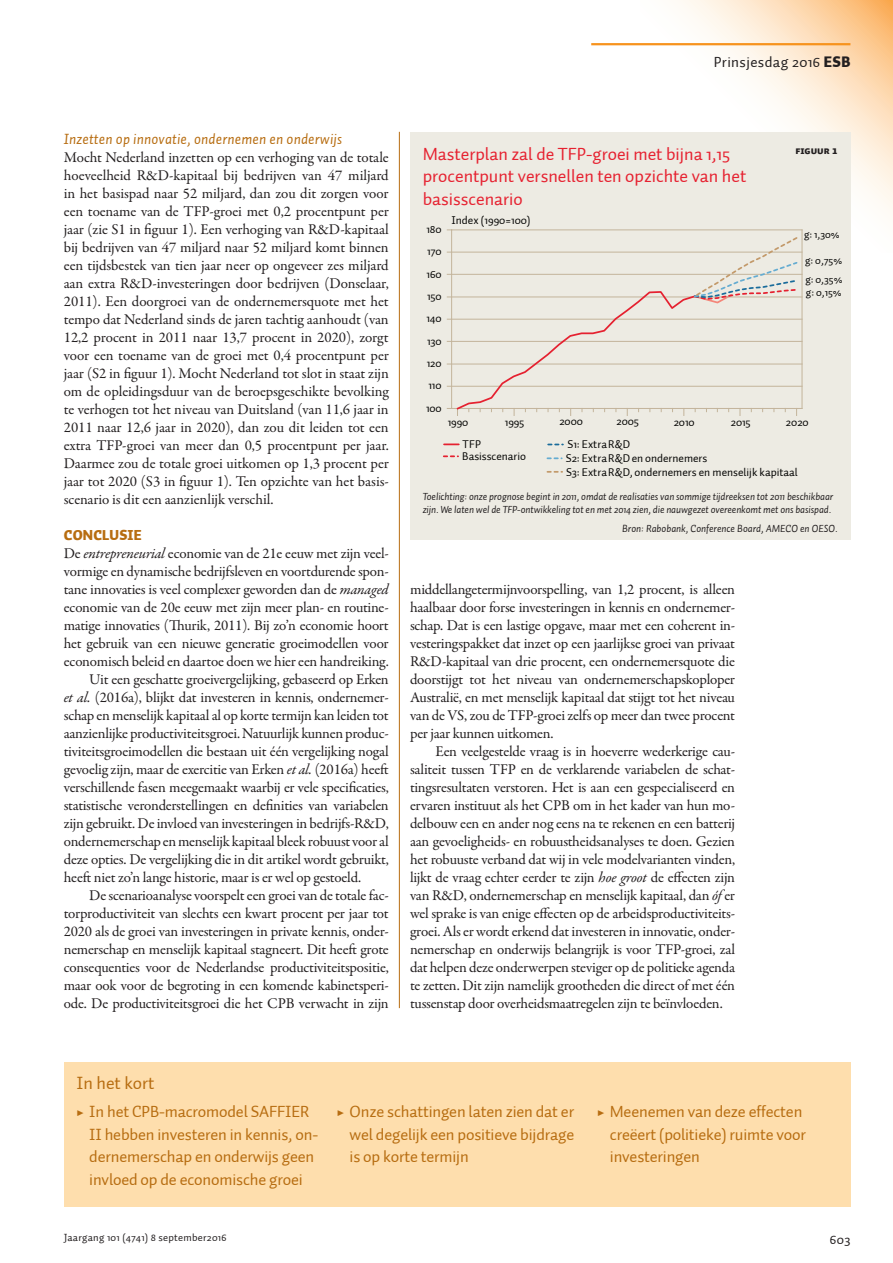
<style>
.page{position:relative;width:893px;height:1263px;background:#fff}
.page>*{position:absolute;margin:0;border:0;box-sizing:border-box;transform-origin:0 0}
.KDK1_FiguurKop{font:18px/22.5px "Auto 1";color:#e62130}
.KDK1_FiguurKop-2{font:18px "Auto 1";color:#b76d11}
.t1{font:16.5px/22.5px "Auto 1";letter-spacing:-.01em;color:#b76d11}
.PLAT_VervolgAlinea{font:15px/18px "Garamond Premr Pro";letter-spacing:-.015em;color:#231f20;text-align:justify}
.PLAT_EersteAlinea{font:15px/18px "Garamond Premr Pro";letter-spacing:-.015em;color:#231f20;text-align:justify}
.PTK2_Tussenkop_onder{font:italic 15px "Auto 1";letter-spacing:.01em;color:#b76d11}
.t2{font:15px "Auto 1";letter-spacing:.025em;color:#231f20}
.PTK1_Tussenkop{font:900 14.25px "Auto 1";letter-spacing:.01em;color:#b76d11}
.t3{font:13.5px "Auto 1";color:#231f20}
.t4{font:11.4px/13.8px "Auto 1";color:#050504}
.t5{font:10.65px "Auto 1";color:#050504}
.KDPT_Bijschrift{font:italic 10.5px/13.5px "Auto 1";letter-spacing:-.01em;color:#231f20}
.t6{font:10.5px "Auto 1";letter-spacing:.025em;color:#231f20}
.KDK2_Figuurnummer{font:10.5px "Auto 1 Black Sm Cp";color:#231f20}
.s1{font-weight:900}
.s2{font-style:italic}
.s3{font-family:"Garamond Premr Pro";font-weight:700}
</style>
<div class="page">
<svg style="left:641px;top:0;width:252px;height:252px"></svg>
<hr style="left:591px;top:43px;width:259px;height:2px;background:#f7931d">
<div style="left:64px;top:1062px;width:786px;height:144px;background:#fedead"></div>
<div style="left:410px;top:133px;width:440px;height:407px;background:#edebe3"></div>
<hr style="left:802px;top:230px;width:1px;height:178px;background:#c3b49b">
<hr style="left:447px;top:252px;width:355px;height:1px;background:#c3b49b">
<hr style="left:447px;top:274px;width:355px;height:1px;background:#c3b49b">
<hr style="left:447px;top:297px;width:355px;height:1px;background:#c3b49b">
<hr style="left:447px;top:319px;width:355px;height:1px;background:#c3b49b">
<hr style="left:447px;top:341px;width:355px;height:1px;background:#c3b49b">
<hr style="left:447px;top:364px;width:355px;height:1px;background:#c3b49b">
<hr style="left:447px;top:386px;width:355px;height:1px;background:#c3b49b">
<hr style="left:452px;top:408px;width:350px;height:1px;background:#c3b49b">
<hr style="left:452px;top:229px;width:350px;height:1px;background:#c3b49b">
<svg style="left:447px;top:230px;width:352px;height:185px"></svg>
<svg style="left:444px;top:443px;width:15px;height:2px"></svg>
<svg style="left:444px;top:455px;width:14px;height:2px"></svg>
<svg style="left:548px;top:444px;width:15px;height:1px"></svg>
<svg style="left:547px;top:457px;width:15px;height:2px"></svg>
<svg style="left:547px;top:471px;width:15px;height:2px"></svg>
<hr style="left:399px;top:132px;width:1px;height:876px;background:#b76d11">
<p class="t2" style="left:714px;top:53px;width:138px">Prinsjesdag 2016 <span class="s1">ESB</span></p>
<p class="PTK2_Tussenkop_onder" style="left:64px;top:129px;width:280px">Inzetten op innovatie, ondernemen en onderwijs</p>
<p class="PLAT_EersteAlinea" style="left:64px;top:149px;width:327px">Mocht Nederland inzetten op een verhoging van de totale hoeveelheid R&amp;D-kapitaal bij bedrijven van 47 miljard in het basispad naar 52 miljard, dan zou dit zorgen voor een toename van de TFP-groei met 0,2 procentpunt per jaar (zie S1 in figuur 1). Een verhoging van R&amp;D-kapitaal bij bedrijven van 47 miljard naar 52 miljard komt binnen een tijdsbestek van tien jaar neer op ongeveer zes miljard aan extra R&amp;D-investeringen door bedrijven (Donselaar, 2011). Een doorgroei van de ondernemersquote met het tempo dat Nederland sinds de jaren tachtig aanhoudt (van 12,2 procent in 2011 naar 13,7 procent in 2020), zorgt voor een toename van de groei met 0,4 procentpunt per jaar (S2 in figuur 1). Mocht Nederland tot slot in staat zijn om de opleidingsduur van de beroepsgeschikte bevolking te verhogen tot het niveau van Duitsland (van 11,6 jaar in 2011 naar 12,6 jaar in 2020), dan zou dit leiden tot een extra TFP-groei van meer dan 0,5 procentpunt per jaar.<br>Daarmee zou de totale groei uitkomen op 1,3 procent per jaar tot 2020 (S3 in figuur 1). Ten opzichte van het basis&shy;scenario is dit een aanzienlijk verschil.</p>
<p class="PTK1_Tussenkop" style="left:64px;top:526px;width:79px">CONCLUSIE</p>
<p class="PLAT_EersteAlinea" style="left:64px;top:545px;width:327px">De <span class="s2">entrepreneurial</span> economie van de 21e eeuw met zijn veel&shy;vormige en dynamische bedrijfsleven en voortdurende spon&shy;tane innovaties is veel complexer geworden dan de <span class="s2">managed </span>economie van de 20e eeuw met zijn meer plan- en routine&shy;matige innovaties (Thurik, 2011). Bij zo’n economie hoort het gebruik van een nieuwe generatie groeimodellen voor economisch beleid en daartoe doen we hier een handreiking.</p>
<p class="PLAT_VervolgAlinea" style="left:64px;top:671px;width:327px;text-indent:26px">Uit een geschatte groeivergelijking, gebaseerd op Erken <span class="s2">et al.</span> (2016a), blijkt dat investeren in kennis, ondernemer&shy;schap en menselijk kapitaal al op korte termijn kan leiden tot aanzienlijke productiviteitsgroei. Natuurlijk kunnen produc&shy;tiviteitsgroeimodellen die bestaan uit één vergelijking nogal gevoelig zijn, maar de exercitie van Erken <span class="s2">et al.</span> (2016a) heeft verschillende fasen meegemaakt waarbij er vele specificaties, statistische veronderstellingen en definities van variabelen zijn gebruikt. De invloed van investeringen in bedrijfs-R&amp;D, ondernemerschap en menselijk kapitaal bleek robuust voor al deze opties. De vergelijking die in dit artikel wordt gebruikt, heeft niet zo’n lange historie, maar is er wel op gestoeld.</p>
<p class="PLAT_VervolgAlinea" style="left:64px;top:887px;width:327px;text-indent:26px">De scenarioanalyse voorspelt een groei van de totale fac&shy;torproductiviteit van slechts een kwart procent per jaar tot 2020 als de groei van investeringen in private kennis, onder&shy;nemerschap en menselijk kapitaal stagneert. Dit heeft grote consequenties voor de Nederlandse productiviteitspositie, maar ook voor de begroting in een komende kabinetsperi&shy;ode. De productiviteitsgroei die het CPB verwacht in zijn</p>
<p class="KDK1_FiguurKop" style="left:423px;top:142px;width:325px">Masterplan zal de TFP-groei met bijna 1,15 procentpunt versnellen ten opzichte van het basisscenario</p>
<p class="KDK2_Figuurnummer" style="left:795px;top:144px;width:44px">FIGUUR 1</p>
<p class="t4" style="left:427px;top:222px;width:17px">180</p>
<p class="t4" style="left:427px;top:245px;width:16px">170</p>
<p class="t4" style="left:427px;top:267px;width:16px">160</p>
<p class="t4" style="left:427px;top:289px;width:16px">150</p>
<p class="t4" style="left:426px;top:312px;width:17px">140</p>
<p class="t4" style="left:427px;top:334px;width:16px">130</p>
<p class="t4" style="left:427px;top:356px;width:16px">120</p>
<p class="t4" style="left:429px;top:379px;width:15px">110</p>
<p class="t4" style="left:426px;top:401px;width:17px">100</p>
<p class="t4" style="left:451px;top:213px;width:81px">Index (1990=100)</p>
<p class="t5" style="left:804px;top:228px;width:37px">g: 1,30%</p>
<p class="t5" style="left:805px;top:253px;width:39px">g: 0,75%</p>
<p class="t5" style="left:805px;top:273px;width:39px">g: 0,35%</p>
<p class="t5" style="left:806px;top:285px;width:37px">g: 0,15%</p>
<p class="t4" style="left:448px;top:415px;width:22px">1990</p>
<p class="t4" style="left:505px;top:415px;width:21px">1995</p>
<p class="t4" style="left:559px;top:414px;width:25px">2000</p>
<p class="t4" style="left:616px;top:414px;width:24px">2005</p>
<p class="t4" style="left:674px;top:415px;width:23px">2010</p>
<p class="t4" style="left:731px;top:415px;width:22px">2015</p>
<p class="t4" style="left:786px;top:415px;width:24px">2020</p>
<p class="t4" style="left:462px;top:439px;width:65px;line-height:12px">TFP<br>Basisscenario</p>
<p class="t4" style="left:566px;top:438px;width:233px">S1: ExtraR&amp;D<br>S2: ExtraR&amp;Den ondernemers<br>S3: ExtraR&amp;D, ondernemers en menselijk kapitaal</p>
<p class="KDPT_Bijschrift" style="left:423px;top:489px;width:412px">Toelichting: onze prognose begint in 2011, omdat de realisaties van sommige tijdreeksen tot 2011 beschikbaar zijn. We laten wel de TFP-ontwikkeling tot en met 2014 zien, die nauwgezet overeenkomt met ons basispad.</p>
<p class="KDPT_Bijschrift" style="left:622px;top:521px;width:217px">Bron: Rabobank, Conference Board, AMECO en OESO.</p>
<p class="PLAT_VervolgAlinea" style="left:410px;top:581px;width:327px">middellangetermijnvoorspelling, van 1,2 procent, is alleen haalbaar door forse investeringen in kennis en ondernemer&shy;schap. Dat is een lastige opgave, maar met een coherent in&shy;vesteringspakket dat inzet op een jaarlijkse groei van privaat R&amp;D-kapitaal van drie procent, een ondernemersquote die doorstijgt tot het niveau van ondernemerschapskoploper Australië, en met menselijk kapitaal dat stijgt tot het niveau van de VS, zou de TFP-groei zelfs op meer dan twee procent per jaar kunnen uitkomen.</p>
<p class="PLAT_VervolgAlinea" style="left:410px;top:743px;width:327px;text-indent:26px">Een veelgestelde vraag is in hoeverre wederkerige cau&shy;saliteit tussen TFP en de verklarende variabelen de schat&shy;tingsresultaten verstoren. Het is aan een gespecialiseerd en ervaren instituut als het CPB om in het kader van hun mo&shy;delbouw een en ander nog eens na te rekenen en een batterij aan gevoeligheids- en robuustheidsanalyses te doen. Gezien het robuuste verband dat wij in vele modelvarianten vinden, lijkt de vraag echter eerder te zijn <span class="s2">hoe groot</span> de effecten zijn van R&amp;D, ondernemerschap en menselijk kapitaal, dan <span class="s2">óf</span> er wel sprake is van enige effecten op de arbeidsproductiviteits&shy;groei. Als er wordt erkend dat investeren in innovatie, onder&shy;nemerschap en onderwijs belangrijk is voor TFP-groei, zal dat helpen deze onderwerpen steviger op de politieke agenda te zetten. Dit zijn namelijk grootheden die direct of met één tussenstap door overheidsmaatregelen zijn te beïnvloeden.</p>
<p class="KDK1_FiguurKop-2" style="left:77px;top:1071px;width:80px">In het kort</p>
<p class="t1" style="left:89px;top:1101px;width:230px;text-indent:-13px"><span class="s3">▶</span> In het CPB-macromodel SAFFIER II hebben investeren in kennis, on&shy;dernemerschap en onderwijs geen invloed op de economische groei</p>
<p class="t1" style="left:350px;top:1101px;width:226px;text-align:justify;text-indent:-13px"><span class="s3">▶</span> Onze schattingen laten zien dat er wel degelijk een positieve bijdrage is op korte termijn</p>
<p class="t1" style="left:610px;top:1101px;width:198px;text-indent:-13px"><span class="s3">▶</span> Meenemen van deze effecten creëert (politieke) ruimte voor investeringen</p>
<p class="t6" style="left:64px;top:1231px;width:164px">Jaargang 101 (4741) 8 september2016</p>
<p class="t3" style="left:830px;top:1231px;width:22px">603</p>
</div>
